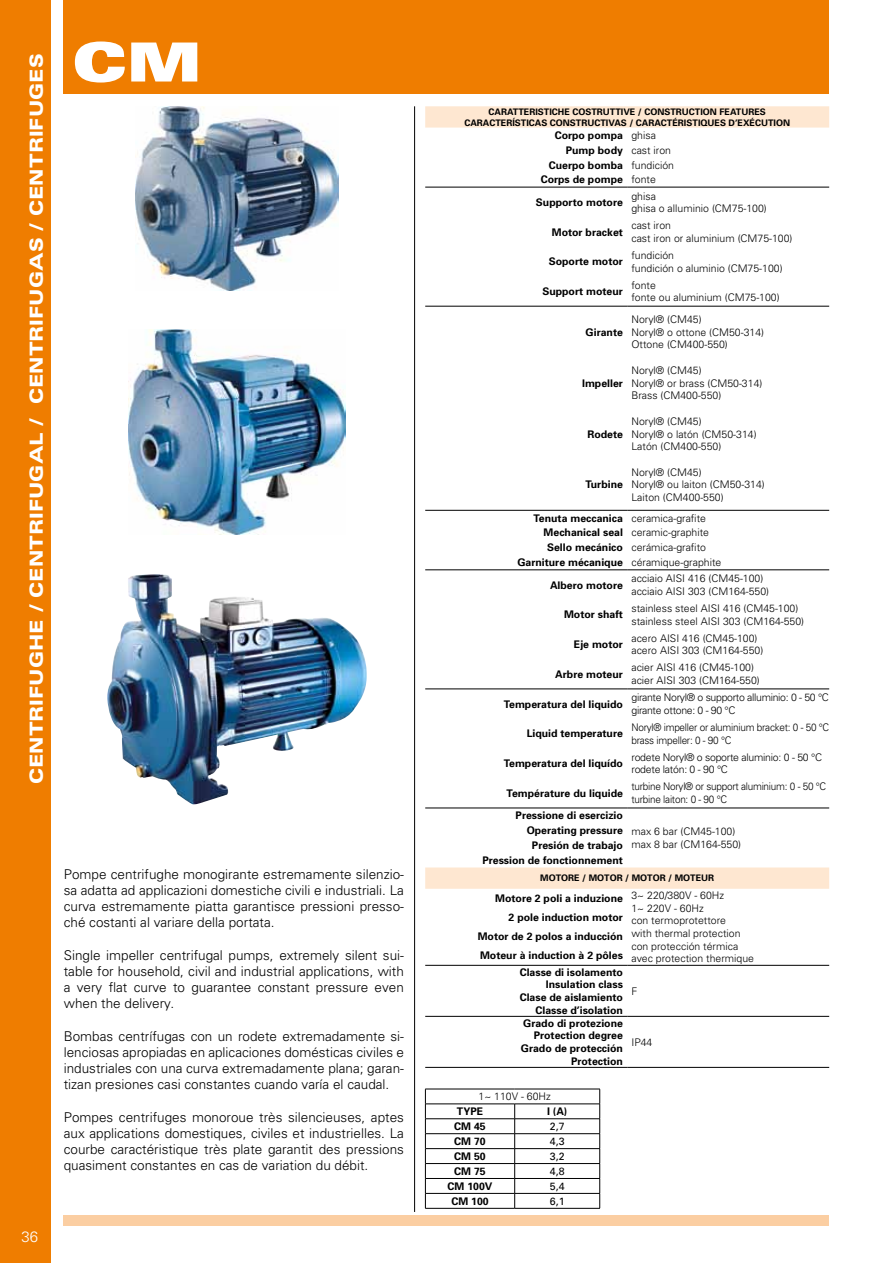
<style>
.page{position:relative;width:893px;height:1263px;background:#fff}
.page>*{position:absolute;margin:0;border:0;box-sizing:border-box;transform-origin:0 0}
.t1{font:900 expanded 54px "Univers";color:#fff}
.t2{font:900 expanded 18px "Univers";color:#fff}
.t3{font:300 15px "Univers";color:#fff}
.t4{font:300 13.5px/16.2px "Univers";color:#000;text-align:justify}
.t5{font:300 10.5px/12.6px "Univers";color:#000}
.t6{font:700 10.5px/12.8px "Univers";color:#000;text-align:right}
.t7{font:300 10.5px/12.6px "Univers";letter-spacing:-.025em;color:#000;scale:.95 1}
.t8{font:300 10.5px/12.6px "Univers";letter-spacing:-.03em;color:#000}
.t9{font:300 10.5px/12.6px "Univers";letter-spacing:-.025em;color:#000}
.t10{font:10.5px "Univers";color:#000}
.t11{font:700 9px/10.8px "Univers";color:#000;text-align:center}
.s1{font-weight:300}
.s2{font-weight:700}
</style>
<div class="page">
<div style="left:0;top:0;width:51px;height:1263px;background:#ef7d00"></div>
<div style="left:64px;top:0;width:765px;height:94px;background:#ef7d00"></div>
<svg style="left:425px;top:106px;width:404px;height:783px"></svg>
<hr style="left:425px;top:187px;width:202px;height:1px;background:#000">
<hr style="left:627px;top:187px;width:202px;height:1px;background:#000">
<hr style="left:425px;top:306px;width:202px;height:1px;background:#000">
<hr style="left:627px;top:306px;width:202px;height:1px;background:#000">
<hr style="left:425px;top:510px;width:202px;height:1px;background:#000">
<hr style="left:627px;top:510px;width:202px;height:1px;background:#000">
<hr style="left:425px;top:570px;width:202px;height:1px;background:#000">
<hr style="left:627px;top:570px;width:202px;height:1px;background:#000">
<hr style="left:425px;top:689px;width:202px;height:1px;background:#000">
<hr style="left:627px;top:689px;width:202px;height:1px;background:#000">
<hr style="left:425px;top:808px;width:202px;height:1px;background:#000">
<hr style="left:627px;top:808px;width:202px;height:1px;background:#000">
<hr style="left:425px;top:965px;width:202px;height:1px;background:#000">
<hr style="left:627px;top:965px;width:202px;height:1px;background:#000">
<hr style="left:425px;top:1016px;width:202px;height:1px;background:#000">
<hr style="left:627px;top:1016px;width:202px;height:1px;background:#000">
<hr style="left:425px;top:1067px;width:202px;height:1px;background:#000">
<hr style="left:627px;top:1067px;width:202px;height:1px;background:#000">
<img style="left:136px;top:106px;width:202px;height:184px">
<img style="left:128px;top:329px;width:218px;height:206px">
<img style="left:107px;top:574px;width:260px;height:230px">
<hr style="left:414px;top:106px;width:1px;height:1106px;background:#000">
<div style="left:64px;top:1215px;width:765px;height:11px;background:#fbcea2"></div>
<svg style="left:425px;top:1089px;width:175px;height:119px"></svg>
<hr style="left:425px;top:1208px;width:90px;height:1px;background:#000">
<hr style="left:515px;top:1208px;width:85px;height:1px;background:#000">
<h2 class="t2" style="left:26px;top:784px;width:732px;rotate:-90deg">CENTRIFUGHE / CENTRIFUGAL / CENTRIFUGAS / CENTRIFUGES</h2>
<h1 class="t1" style="left:72px;top:30px;width:131px">CM</h1>
<h3 class="t3" style="left:21px;top:1228px;width:18px">36</h3>
<p class="t4" style="left:64px;top:866px;width:342px">Pompe centrifughe monogirante estremamente silenzio&shy;sa adatta ad applicazioni domestiche civili e industriali. La curva estremamente piatta garantisce pressioni presso&shy;ché costanti al variare della portata.</p>
<p class="t4" style="left:64px;top:947px;width:342px">Single impeller centrifugal pumps, extremely silent sui&shy;table for household, civil and industrial applications, with a very flat curve to guarantee constant pressure even when the delivery.</p>
<p class="t4" style="left:64px;top:1028px;width:342px">Bombas centrífugas con un rodete extremadamente si&shy;lenciosas apropiadas en aplicaciones domésticas civiles e industriales con una curva extremadamente plana; garan&shy;tizan presiones casi constantes cuando varía el caudal.</p>
<p class="t4" style="left:64px;top:1109px;width:342px">Pompes centrifuges monoroue très silencieuses, aptes aux applications domestiques, civiles et industrielles. La courbe caractéristique très plate garantit des pressions quasiment constantes en cas de variation du débit.</p>
<p class="t11" style="left:464px;top:106px;width:327px">CARATTERISTICHE COSTRUTTIVE / CONSTRUCTION FEATURES<br>CARACTERÍSTICAS CONSTRUCTIVAS / CARACTÉRISTIQUES D’EXÉCUTION</p>
<p class="t6" style="left:555px;top:129px;width:103px">Corpo pompa <span class="s1">ghisa</span></p>
<p class="t6" style="left:566px;top:144px;width:107px">Pump body <span class="s1">cast iron</span></p>
<p class="t6" style="left:549px;top:158px;width:127px">Cuerpo bomba <span class="s1">fundición</span></p>
<p class="t6" style="left:541px;top:173px;width:117px">Corps de pompe <span class="s1">fonte</span></p>
<p class="t6" style="left:536px;top:196px;width:88px">Supporto motore</p>
<p class="t5" style="left:631px;top:190px;width:137px">ghisa<br>ghisa o alluminio (CM75-100)</p>
<p class="t6" style="left:552px;top:225px;width:73px">Motor bracket</p>
<p class="t5" style="left:631px;top:219px;width:163px">cast iron<br>cast iron or aluminium (CM75-100)</p>
<p class="t6" style="left:549px;top:255px;width:76px">Soporte motor</p>
<p class="t5" style="left:631px;top:249px;width:153px">fundición<br>fundición o aluminio (CM75-100)</p>
<p class="t6" style="left:542px;top:285px;width:82px">Support moteur</p>
<p class="t5" style="left:631px;top:279px;width:150px">fonte<br>fonte ou aluminium (CM75-100)</p>
<p class="t6" style="left:586px;top:325px;width:39px">Girante</p>
<p class="t5" style="left:631px;top:313px;width:134px">Noryl® (CM45)<br>Noryl® o ottone (CM50-314)<br>Ottone (CM400-550)</p>
<p class="t6" style="left:582px;top:376px;width:42px">Impeller</p>
<p class="t6" style="left:587px;top:427px;width:37px">Rodete</p>
<p class="t5" style="left:631px;top:364px;width:132px">Noryl® (CM45)<br>Noryl® or brass (CM50-314)<br>Brass (CM400-550)</p>
<p class="t5" style="left:631px;top:415px;width:127px">Noryl® (CM45)<br>Noryl® o latón (CM50-314)<br>Latón (CM400-550)</p>
<p class="t5" style="left:631px;top:466px;width:135px">Noryl® (CM45)<br>Noryl® ou laiton (CM50-314)<br>Laiton (CM400-550)</p>
<p class="t5" style="left:533px;top:512px;width:174px"><span class="s2">Tenuta meccanica</span> ceramica-grafite</p>
<p class="t5" style="left:544px;top:526px;width:167px"><span class="s2">Mechanical seal</span> ceramic-graphite</p>
<p class="t5" style="left:547px;top:541px;width:161px"><span class="s2">Sello mecánico</span> cerámica-grafito</p>
<p class="t6" style="left:517px;top:556px;width:205px">Garniture mécanique <span class="s1">céramique-graphite</span></p>
<p class="t6" style="left:550px;top:578px;width:74px">Albero motore</p>
<p class="t5" style="left:631px;top:572px;width:139px">acciaio AISI 416 (CM45-100) acciaio AISI 303 (CM164-550)</p>
<p class="t6" style="left:564px;top:608px;width:60px">Motor shaft</p>
<p class="t5" style="left:631px;top:602px;width:174px">stainless steel AISI 416 (CM45-100) stainless steel AISI 303 (CM164-550)</p>
<p class="t6" style="left:574px;top:638px;width:51px">Eje motor</p>
<p class="t5" style="left:631px;top:632px;width:133px">acero AISI 416 (CM45-100) acero AISI 303 (CM164-550)</p>
<p class="t6" style="left:555px;top:668px;width:69px">Arbre moteur</p>
<p class="t5" style="left:631px;top:661px;width:130px">acier AISI 416 (CM45-100) acier AISI 303 (CM164-550)</p>
<p class="t6" style="left:504px;top:697px;width:121px">Temperatura del liquido</p>
<p class="t8" style="left:631px;top:691px;width:199px">girante Noryl® o supporto alluminio: 0 - 50 °C girante ottone: 0 - 90 °C</p>
<p class="t6" style="left:527px;top:727px;width:98px">Liquid temperature</p>
<p class="t7" style="left:631px;top:721px;width:210px">Noryl® impeller or aluminium bracket: 0 - 50 °C brass impeller: 0 - 90 °C</p>
<p class="t6" style="left:504px;top:757px;width:121px">Temperatura del liquído</p>
<p class="t9" style="left:631px;top:751px;width:192px">rodete Noryl® o soporte aluminio: 0 - 50 °C rodete latón: 0 - 90 °C</p>
<p class="t6" style="left:507px;top:787px;width:118px">Température du liquide</p>
<p class="t7" style="left:631px;top:780px;width:207px">turbine Noryl® or support aluminium: 0 - 50 °C turbine laiton: 0 - 90 °C</p>
<p class="t6" style="left:516px;top:809px;width:109px">Pressione di esercizio</p>
<p class="t5" style="left:631px;top:825px;width:111px">max 6 bar (CM45-100) max 8 bar (CM164-550)</p>
<p class="t6" style="left:585px;top:478px;width:39px">Turbine</p>
<p class="t6" style="left:482px;top:823px;width:142px;line-height:14.9px">Operating pressure<br>Presión de trabajo<br>Pression de fonctionnement</p>
<p class="t11" style="left:540px;top:873px;width:176px">MOTORE / MOTOR / MOTOR / MOTEUR</p>
<p class="t5" style="left:631px;top:893px;width:94px;line-height:9.8px;text-indent:-136px"><span class="s2">Motore 2 poli a induzione</span> 3~ 220/380V - 60Hz<br>1~ 220V - 60Hz</p>
<p class="t5" style="left:631px;top:914px;width:124px">con termoprotettore<br>with thermal protection con protección térmica avec protection thermique</p>
<p class="t6" style="left:478px;top:908px;width:147px;line-height:19px;text-align:justify;text-indent:31px">2 pole induction motor Motor de 2 polos a inducción Moteur à induction à 2 pôles</p>
<p class="t6" style="left:520px;top:965px;width:105px">Classe di isolamento</p>
<p class="t6" style="left:520px;top:978px;width:105px">Insulation class<br>Clase de aislamiento<br>Classe d’isolation<br>Grado di protezione</p>
<p class="t6" style="left:521px;top:1029px;width:104px">Protection degree<br>Grado de protección<br>Protection</p>
<p class="t5" style="left:631px;top:984px;width:7px">F</p>
<p class="t5" style="left:631px;top:1036px;width:23px">IP44</p>
<p class="t5" style="left:479px;top:1090px;width:74px">1~ 110V - 60Hz</p>
<p class="t6" style="left:457px;top:1105px;width:28px">TYPE</p>
<p class="t6" style="left:547px;top:1105px;width:22px">I (A)</p>
<p class="t6" style="left:454px;top:1120px;width:33px">CM 45</p>
<p class="t10" style="left:550px;top:1120px;width:16px">2,7</p>
<p class="t6" style="left:454px;top:1135px;width:33px">CM 70</p>
<p class="t10" style="left:550px;top:1135px;width:16px">4,3</p>
<p class="t6" style="left:454px;top:1150px;width:33px">CM 50</p>
<p class="t10" style="left:550px;top:1150px;width:16px">3,2</p>
<p class="t6" style="left:454px;top:1165px;width:33px">CM 75</p>
<p class="t10" style="left:550px;top:1165px;width:16px">4,8</p>
<p class="t6" style="left:448px;top:1179px;width:46px">CM 100V</p>
<p class="t10" style="left:550px;top:1180px;width:16px">5,4</p>
<p class="t6" style="left:451px;top:1194px;width:39px">CM 100</p>
<p class="t10" style="left:550px;top:1195px;width:16px">6,1</p>
</div>
